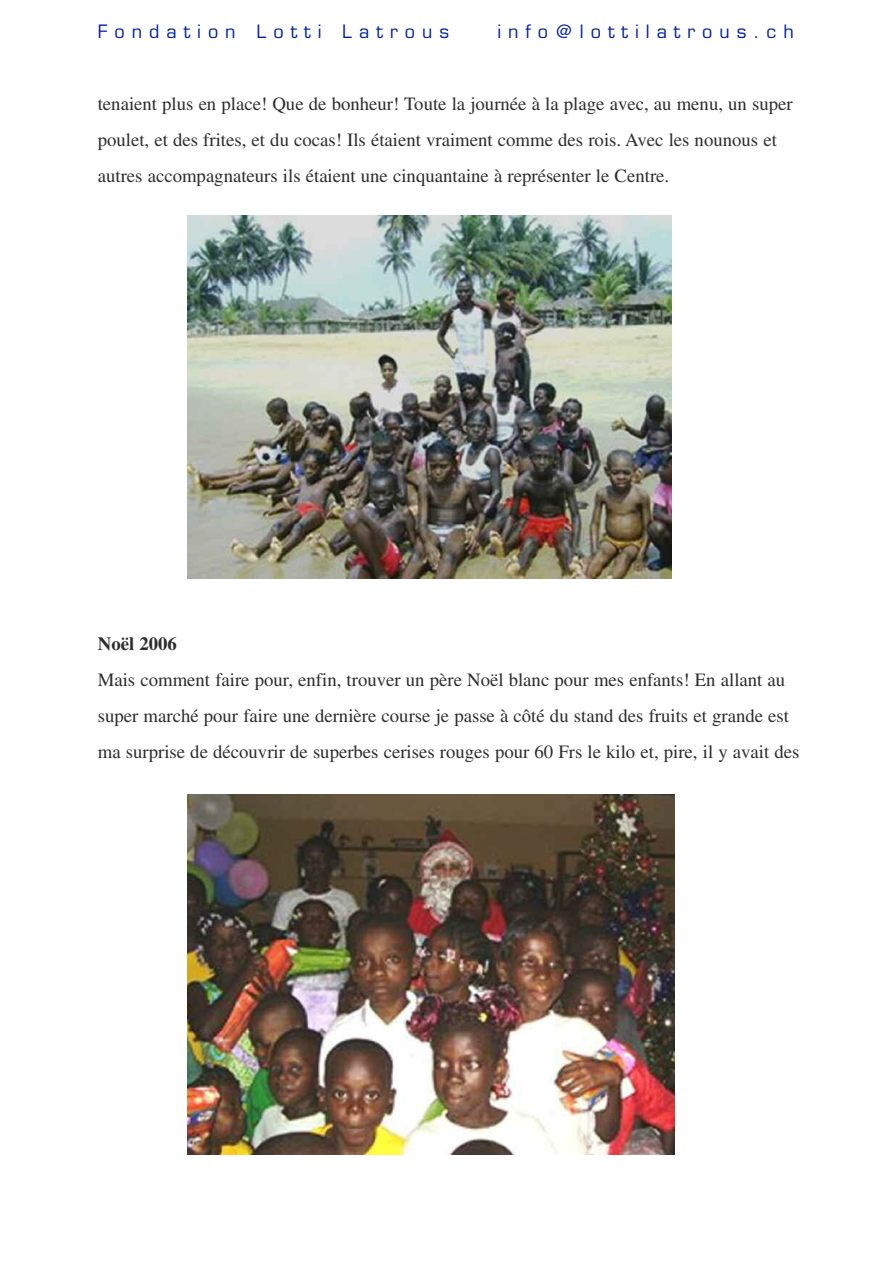
<style>
.page{position:relative;width:893px;height:1263px;background:#fff}
.page>*{position:absolute;margin:0;border:0;box-sizing:border-box;transform-origin:0 0}
.t1{font:18.75px/36px "Times";color:#2d2d2d}
.t2{font:700 18.75px "Times";color:#2d2d2d}
.t3{font:18px "Eurostile";letter-spacing:.385em;color:#0022a3}
</style>
<div class="page">
<img style="left:188px;top:216px;width:483px;height:362px">
<img style="left:187px;top:794px;width:487px;height:360px">
<p class="t3" style="left:98px;top:25px;width:353px">Fondation Lotti Latrous</p>
<p class="t3" style="left:497px;top:25px;width:298px">info@lottilatrous.ch</p>
<p class="t1" style="left:98px;top:88px;width:696px">tenaient plus en place! Que de bonheur! Toute la journée à la plage avec, au menu, un super poulet, et des frites, et du cocas! Ils étaient vraiment comme des rois. Avec les nounous et autres accompagnateurs ils étaient une cinquantaine à représenter le Centre.</p>
<p class="t2" style="left:98px;top:638px;width:81px">Noël 2006</p>
<p class="t1" style="left:98px;top:664px;width:703px">Mais comment faire pour, enfin, trouver un père Noël blanc pour mes enfants! En allant au super marché pour faire une dernière course je passe à côté du stand des fruits et grande est ma surprise de découvrir de superbes cerises rouges pour 60 Frs le kilo et, pire, il y avait des</p>
</div>
